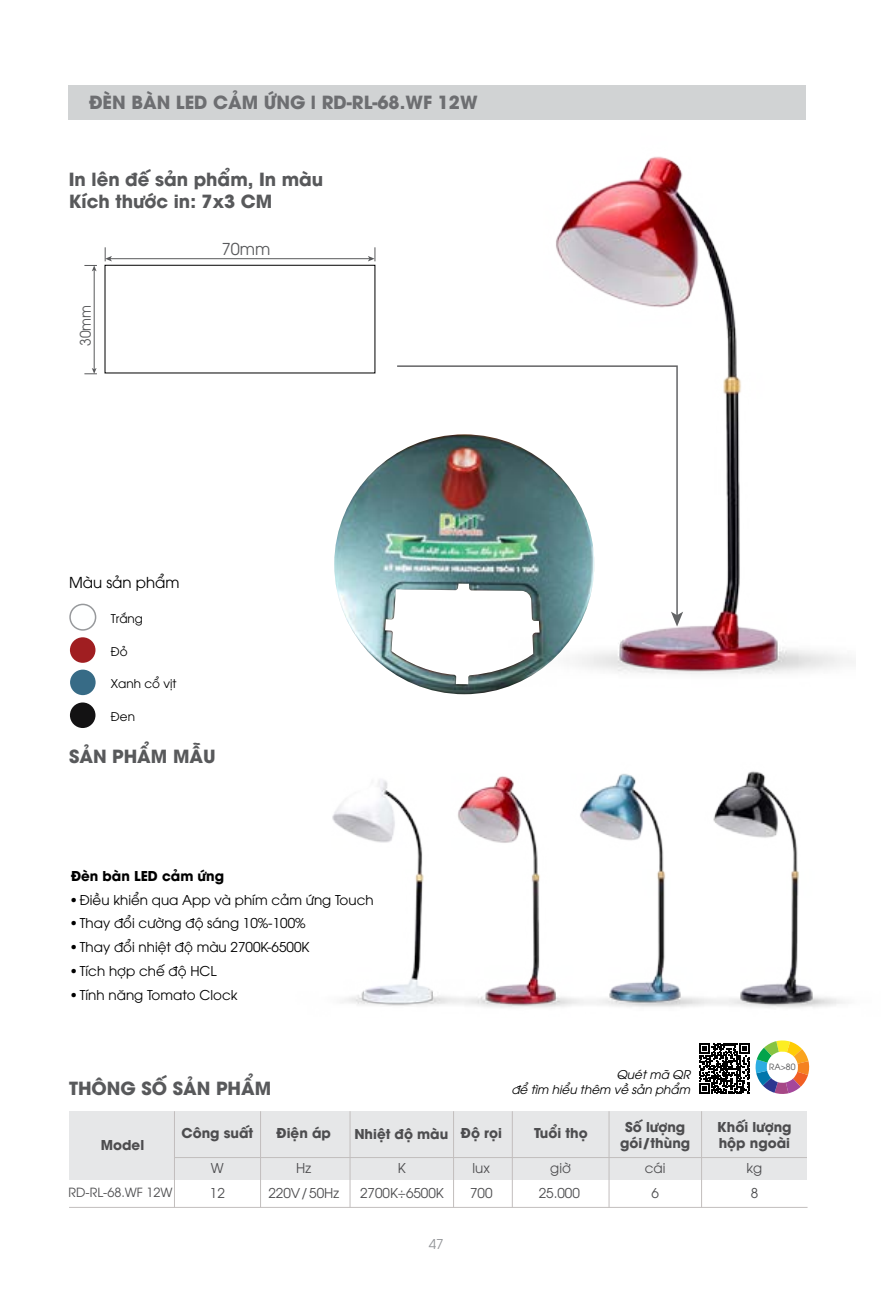
<style>
.page{position:relative;width:881px;height:1293px;background:#fff}
.page>*{position:absolute;margin:0;border:0;box-sizing:border-box;transform-origin:0 0}
.t1{font:700 18px/21.6px "RD Avo";color:#58595b}
.t2{font:700 18px "RD Avo";color:#6d6e71}
.t3{font:16.35px "RD Avo";color:#58595b}
.t4{font:15px "RD Avo";color:#000}
.t5{font:14.55px "RD Avo";color:#58595b;scale:.95 1}
.t6{font:13.5px "RD Avo";color:#000}
.t7{font:700 13.5px/16.2px "RD Avo";color:#4d4d4f;text-align:center}
.t8{font:13.5px "RD Avo";color:#4d4d4f}
.t9{font:700 13.5px "RD Avo";color:#000}
.t10{font:13.5px "RD Avo";color:#949699}
.t11{font:12.6px "RD Avo";color:#4d4d4f}
.t12{font:italic 12px/14.4px "RD Avo";color:#000;text-align:right}
.t13{font:12px "RD Avo";color:#000}
.t14{font:8.55px "UTM Avo";color:#4d4d4f}
</style>
<div class="page">
<div style="left:68px;top:85px;width:737px;height:34px;background:#d1d3d4"></div>
<div style="left:69px;top:1111px;width:737px;height:68px;background:#e6e7e8"></div>
<hr style="left:69px;top:1207px;width:738px;height:1px;background:#c2bebd">
<hr style="left:174px;top:1111px;width:1px;height:96px;background:#c2bebd">
<hr style="left:260px;top:1111px;width:1px;height:96px;background:#c2bebd">
<hr style="left:349px;top:1111px;width:1px;height:96px;background:#c2bebd">
<hr style="left:453px;top:1111px;width:1px;height:96px;background:#c2bebd">
<hr style="left:511px;top:1111px;width:1px;height:96px;background:#c2bebd">
<hr style="left:701px;top:1111px;width:1px;height:96px;background:#c2bebd">
<hr style="left:174px;top:1157px;width:632px;height:1px;background:#c2bebd">
<hr style="left:608px;top:1111px;width:1px;height:96px;background:#c2bebd">
<div style="left:69px;top:603px;width:27px;height:27px;border:2px solid #97999c;border-radius:50%"></div>
<div style="left:70px;top:637px;width:25px;height:26px;background:#a01e21;border-radius:50%"></div>
<div style="left:70px;top:669px;width:26px;height:26px;background:#376b86;border-radius:50%"></div>
<div style="left:70px;top:702px;width:25px;height:26px;background:#131213;border-radius:50%"></div>
<svg style="left:755px;top:1051px;width:54px;height:43px"></svg>
<div style="left:105px;top:265px;width:270px;height:108px;border:1px solid #000"></div>
<hr style="left:94px;top:270px;width:1px;height:100px;background:#58595b">
<svg style="left:84px;top:368px;width:13px;height:6px"></svg>
<svg style="left:84px;top:265px;width:13px;height:6px"></svg>
<hr style="left:110px;top:258px;width:259px;height:1px;background:#58595b">
<svg style="left:105px;top:247px;width:7px;height:14px"></svg>
<svg style="left:368px;top:247px;width:7px;height:14px"></svg>
<img style="left:332px;top:771px;width:513px;height:280px">
<img style="left:473px;top:111px;width:381px;height:563px">
<img style="left:334px;top:434px;width:260px;height:260px">
<svg style="left:698px;top:1043px;width:51px;height:51px"></svg>
<h1 class="t2" style="left:89px;top:88px;width:390px">ĐÈN BÀN LED CẢM ỨNG l RD-RL-68.WF 12W</h1>
<h1 class="t1" style="left:69px;top:167px;width:256px">In lên đế sản phẩm, In màu<br>Kích thước in: 7x3 CM</h1>
<p class="t5" style="left:74px;top:346px;width:45px;rotate:-90deg">30mm</p>
<p class="t3" style="left:221px;top:236px;width:50px">70mm</p>
<p class="t4" style="left:69px;top:571px;width:112px">Màu sản phẩm</p>
<p class="t13" style="left:111px;top:609px;width:34px">Trắng</p>
<p class="t13" style="left:111px;top:642px;width:18px">Đỏ</p>
<p class="t13" style="left:111px;top:674px;width:67px">Xanh cổ vịt</p>
<p class="t13" style="left:111px;top:708px;width:26px">Đen</p>
<h1 class="t1" style="left:69px;top:744px;width:148px">SẢN PHẨM MẪU</h1>
<p class="t9" style="left:71px;top:865px;width:155px">Đèn bàn LED cảm ứng</p>
<p class="t6" style="left:71px;top:889px;width:304px">• Điều khiển qua App và phím cảm ứng Touch</p>
<p class="t6" style="left:71px;top:913px;width:236px">• Thay đổi cường độ sáng 10%-100%</p>
<p class="t6" style="left:71px;top:936px;width:240px">• Thay đổi nhiệt độ màu 2700K-6500K</p>
<p class="t6" style="left:71px;top:960px;width:148px">• Tích hợp chế độ HCL</p>
<p class="t6" style="left:71px;top:984px;width:168px">• Tính năng Tomato Clock</p>
<p class="t14" style="left:769px;top:1060px;width:28px">RA&gt;80</p>
<p class="t12" style="left:511px;top:1066px;width:180px">Quét mã QR<br>để tìm hiểu thêm về sản phẩm</p>
<h1 class="t1" style="left:69px;top:1076px;width:203px">THÔNG SỐ SẢN PHẨM</h1>
<p class="t7" style="left:181px;top:1123px;width:73px">Công suất</p>
<p class="t7" style="left:101px;top:1136px;width:45px">Model</p>
<p class="t8" style="left:211px;top:1157px;width:14px">W</p>
<p class="t8" style="left:296px;top:1157px;width:16px">Hz</p>
<p class="t8" style="left:398px;top:1157px;width:9px">K</p>
<p class="t8" style="left:472px;top:1157px;width:19px">lux</p>
<p class="t8" style="left:550px;top:1157px;width:22px">giờ</p>
<p class="t8" style="left:644px;top:1157px;width:22px">cái</p>
<p class="t8" style="left:746px;top:1157px;width:17px">kg</p>
<p class="t11" style="left:68px;top:1182px;width:105px">RD-RL-68.WF 12W</p>
<p class="t8" style="left:210px;top:1182px;width:16px">12</p>
<p class="t8" style="left:268px;top:1182px;width:72px">220V/50Hz</p>
<p class="t8" style="left:360px;top:1182px;width:85px">2700K÷6500K</p>
<p class="t8" style="left:470px;top:1182px;width:24px">700</p>
<p class="t8" style="left:538px;top:1182px;width:43px">25.000</p>
<p class="t8" style="left:651px;top:1182px;width:9px">6</p>
<p class="t8" style="left:750px;top:1182px;width:9px">8</p>
<p class="t7" style="left:276px;top:1123px;width:56px">Điện áp</p>
<p class="t7" style="left:354px;top:1124px;width:149px">Nhiệt độ màu Độ rọi</p>
<p class="t7" style="left:534px;top:1123px;width:55px">Tuổi thọ</p>
<p class="t7" style="left:620px;top:1117px;width:71px">Số lượng gói/thùng</p>
<p class="t7" style="left:717px;top:1117px;width:76px;text-align:left">Khối lượng hộp ngoài</p>
<p class="t10" style="left:428px;top:1233px;width:16px">47</p>
</div>
